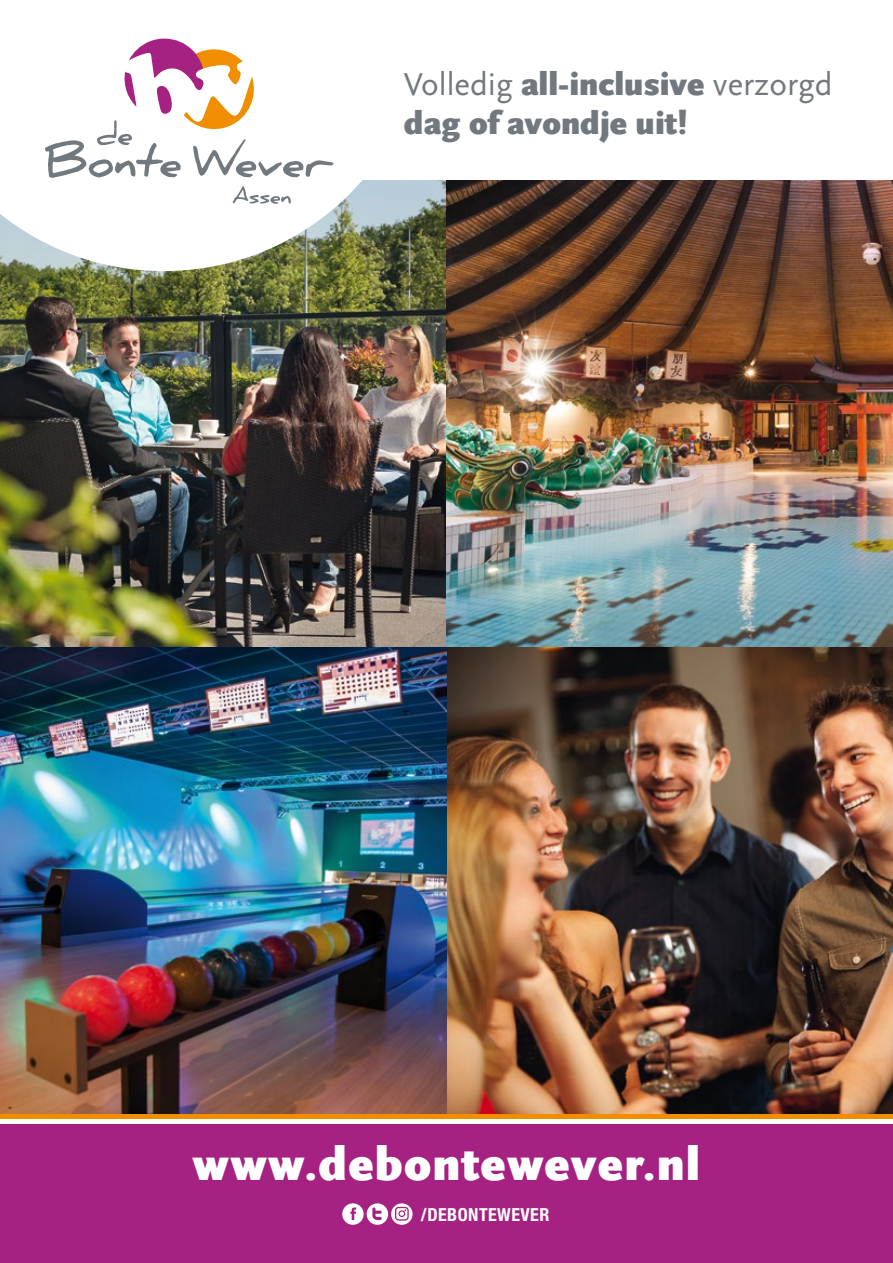
<style>
.page{position:relative;width:893px;height:1263px;background:#fff}
.page>*{position:absolute;margin:0;border:0;box-sizing:border-box;transform-origin:0 0}
.t1{font:900 48px "Scala Sans OT";letter-spacing:.025em;color:#fff}
.t2{font:900 33px/39px "Scala Sans OT";color:#72797e}
.t3{font:700 condensed 18px "Helvetica Neue LT Std";letter-spacing:.025em;color:#fff}
.s1{font-weight:400}
</style>
<div class="page">
<img style="left:0;top:181px;width:893px;height:933px">
<svg style="left:0;top:38px;width:426px;height:233px"></svg>
<svg style="left:233px;top:186px;width:58px;height:18px"></svg>
<svg style="left:45px;top:39px;width:288px;height:139px"></svg>
<div style="left:0;top:1125px;width:893px;height:138px;background:#a52282"></div>
<hr style="left:0;top:1114px;width:893px;height:4px;background:#f18e00">
<div style="left:342px;top:1203px;width:22px;height:22px;background:#fff;border-radius:50%"></div>
<svg style="left:350px;top:1207px;width:6px;height:13px"></svg>
<div style="left:367px;top:1203px;width:21px;height:22px;background:#fff;border-radius:50%"></div>
<svg style="left:372px;top:1207px;width:10px;height:13px"></svg>
<svg style="left:391px;top:1203px;width:22px;height:22px"></svg>
<div style="left:398px;top:1210px;width:7px;height:7px;border:1px solid #a52282;border-radius:50%"></div>
<div style="left:395px;top:1207px;width:14px;height:13px;border:1px solid #a52282;border-radius:3px"></div>
<p class="t2" style="left:404px;top:65px;width:430px"><span class="s1">Volledig</span> all-inclusive <span class="s1">verzorgd </span>dag of avondje uit!</p>
<h1 class="t1" style="left:193px;top:1137px;width:509px">www.debontewever.nl</h1>
<p class="t3" style="left:421px;top:1203px;width:130px">/DEBONTEWEVER</p>
</div>
